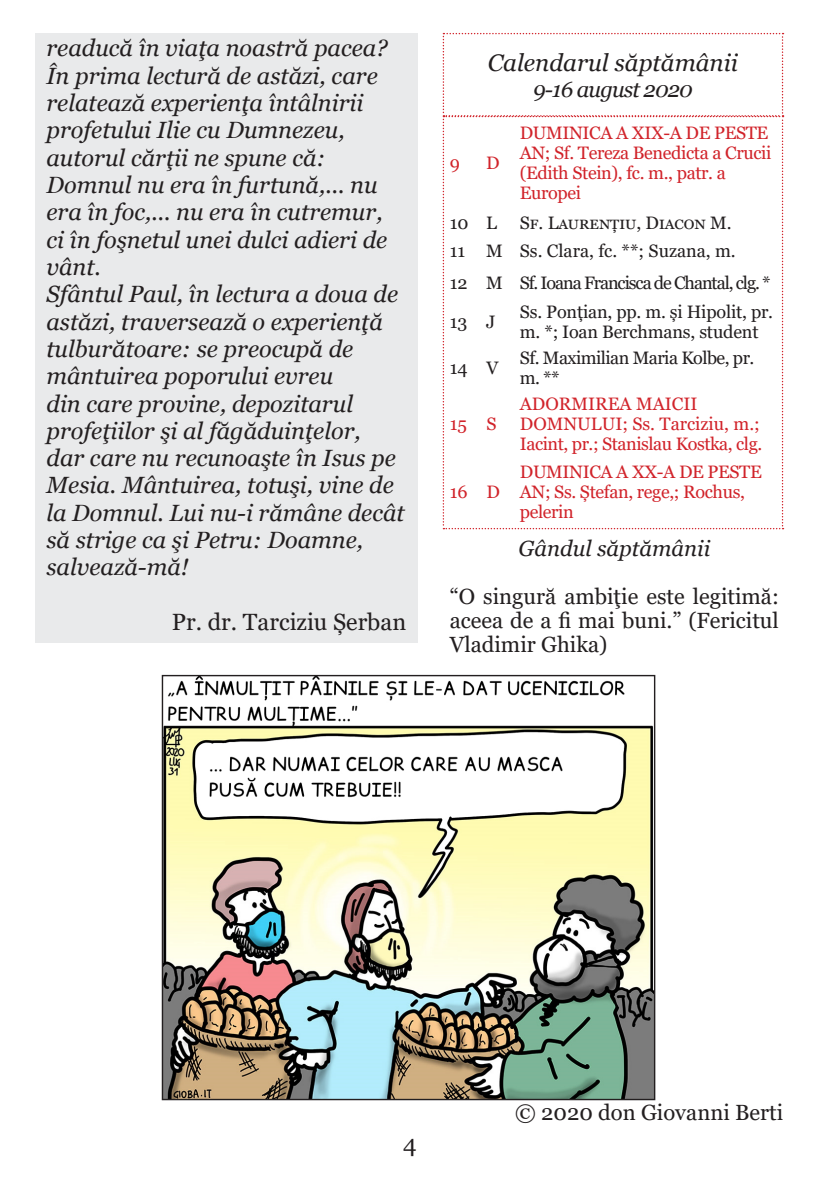
<style>
.page{position:relative;width:840px;height:1191px;background:#fff}
.page>*{position:absolute;margin:0;border:0;box-sizing:border-box;transform-origin:0 0}
.t1{font:italic 24px "Georgia";color:#231f20}
.t2{font:24px "Georgia";color:#231f20}
.t3{font:italic 23.6px/27.4px "Georgia";color:#231f20}
.t4{font:23.6px "Georgia";color:#231f20}
.t5{font:22px/24px "Georgia";color:#231f20;text-align:justify}
.t6{font:italic 22px "Georgia";color:#231f20}
.t7{font:italic 22px "Georgia";letter-spacing:-.04em;color:#231f20}
.t8{font:18px/20px "Georgia";letter-spacing:-.02em;color:#d1232a}
.t9{font:18px/28.4px "Georgia";letter-spacing:-.01em;color:#231f20;text-align:right}
.t10{font:18px/20px "Georgia";color:#d1232a}
.t11{font:18px "Georgia";letter-spacing:-.06em;color:#231f20}
.t12{font:18px/20px "Georgia";letter-spacing:-.03em;color:#231f20}
</style>
<div class="page">
<img style="left:164px;top:677px;width:489px;height:421px">
<svg style="left:442px;top:33px;width:341px;height:496px"></svg>
<div style="left:35px;top:33px;width:382px;height:610px;background:#e9eaeb"></div>
<p class="t3" style="left:46px;top:35px;width:359px">readucă în viaţa noastră pacea?<br>În prima lectură de astăzi, care relatează experienţa întâlnirii profetului Ilie cu Dumnezeu, autorul cărţii ne spune că:<br>Domnul nu era în furtună,... nu era în foc,... nu era în cutremur, ci în foşnetul unei dulci adieri de vânt.<br>Sfântul Paul, în lectura a doua de astăzi, traversează o experienţă tulburătoare: se preocupă de mântuirea poporului evreu<br>din care provine, depozitarul profeţiilor şi al făgăduinţelor,<br>dar care nu recunoaşte în Isus pe<br>Mesia. Mântuirea, totuşi, vine de la Domnul. Lui nu-i rămâne decât să strige ca şi Petru: Doamne, salvează-mă!</p>
<p class="t4" style="left:172px;top:607px;width:236px">Pr. dr. Tarciziu Șerban</p>
<p class="t1" style="left:487px;top:47px;width:251px">Calendarul săptămânii</p>
<p class="t7" style="left:533px;top:75px;width:161px">9-16 august 2020</p>
<p class="t8" style="left:449px;top:154px;width:12px">9</p>
<p class="t8" style="left:486px;top:154px;width:15px">D</p>
<p class="t8" style="left:519px;top:124px;width:253px">DUMINICA A XIX-A DE PESTE<br>AN; Sf. Tereza Benedicta a Crucii (Edith Stein), fc. m., patr. a<br>Europei</p>
<p class="t9" style="left:449px;top:209px;width:287px">Sf. Laurențiu, Diacon M.<br>11 M Ss. Clara, fc. **; Suzana, m.</p>
<p class="t11" style="left:449px;top:271px;width:322px">12 M Sf. Ioana Francisca de Chantal, clg. *</p>
<p class="t9" style="left:449px;top:308px;width:47px">13 J</p>
<p class="t9" style="left:519px;top:302px;width:255px;line-height:20px;text-align:left">Ss. Ponțian, pp. m. și Hipolit, pr. m. *; Ioan Berchmans, student</p>
<p class="t9" style="left:449px;top:353px;width:50px">14 V</p>
<p class="t12" style="left:519px;top:348px;width:236px">Sf. Maximilian Maria Kolbe, pr. m. **</p>
<p class="t8" style="left:449px;top:414px;width:48px">15 S</p>
<p class="t9" style="left:449px;top:209px;width:49px">10 L</p>
<p class="t10" style="left:519px;top:394px;width:244px">ADORMIREA MAICII<br>DOMNULUI; Ss. Tarciziu, m.;<br>Iacint, pr.; Stanislau Kostka, clg.</p>
<p class="t8" style="left:449px;top:482px;width:51px">16 D</p>
<p class="t8" style="left:519px;top:462px;width:243px">DUMINICA A XX-A DE PESTE<br>AN; Ss. Ștefan, rege,; Rochus, pelerin</p>
<p class="t6" style="left:518px;top:534px;width:193px">Gândul săptămânii</p>
<p class="t5" style="left:449px;top:584px;width:330px">“O singură ambiţie este legitimă: aceea de a fi mai buni.” (Fericitul Vladimir Ghika)</p>
<p class="t2" style="left:403px;top:1129px;width:15px">4</p>
<p class="t5" style="left:515px;top:1100px;width:269px">© 2020 don Giovanni Berti</p>
</div>
